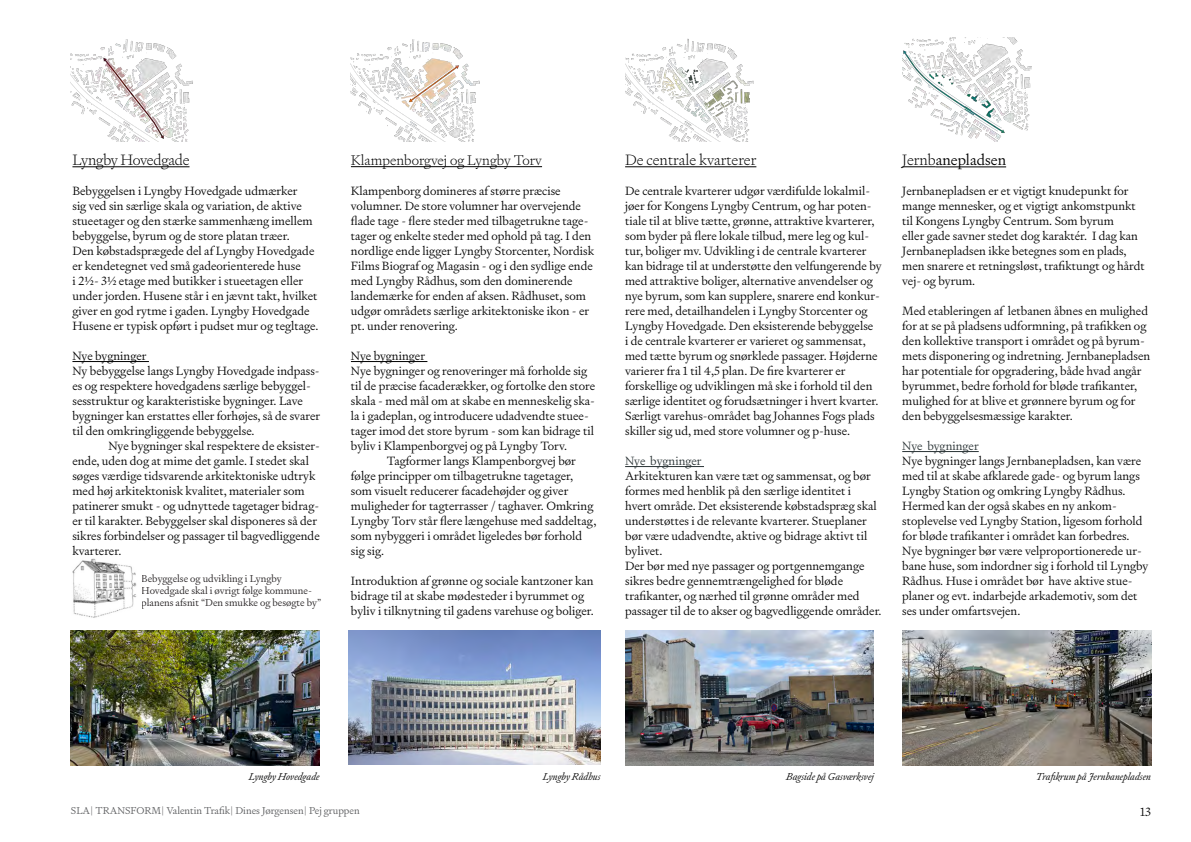
<style>
.page{position:relative;width:1191px;height:842px;background:#fff}
.page>*{position:absolute;margin:0;border:0;box-sizing:border-box;transform-origin:0 0}
.t1{font:200 15px "Signifier";color:#000001}
.t2{font:200 15px "Signifier";letter-spacing:-.02em;color:#000}
.t3{font:300 15px "Signifier";color:#000001}
.t4{font:200 14px "Signifier";color:#000001}
.Body{font:300 12px/15px "Signifier";color:#000001}
.Body-2{font:300 12px "Signifier";color:#293234}
.Note_black{font:300 10px/12px "Signifier";color:#231f20}
.Body_cursive{font:italic 300 10px "Signifier";color:#000001}
.t5{font:300 10px "Signifier";color:#57585a}
.s1{font-weight:200}
</style>
<div class="page">
<img style="left:71px;top:40px;width:122px;height:102px">
<img style="left:625px;top:38px;width:129px;height:104px">
<img style="left:351px;top:40px;width:129px;height:102px">
<img style="left:902px;top:37px;width:130px;height:105px">
<img style="left:71px;top:630px;width:249px;height:135px">
<img style="left:348px;top:630px;width:252px;height:135px">
<img style="left:625px;top:630px;width:249px;height:135px">
<img style="left:902px;top:630px;width:249px;height:135px">
<img style="left:72px;top:558px;width:65px;height:60px">
<hr style="left:72px;top:167px;width:117px;height:1px;background:#000">
<hr style="left:72px;top:361px;width:77px;height:1px;background:#000001">
<hr style="left:351px;top:166px;width:191px;height:1px;background:#000001">
<hr style="left:351px;top:361px;width:76px;height:1px;background:#000001">
<hr style="left:625px;top:167px;width:131px;height:1px;background:#000001">
<hr style="left:625px;top:466px;width:79px;height:1px;background:#293234">
<hr style="left:902px;top:167px;width:33px;height:1px;background:#000001">
<hr style="left:935px;top:167px;width:71px;height:1px;background:#000001">
<hr style="left:902px;top:451px;width:76px;height:1px;background:#293234">
<h3 class="t2" style="left:72px;top:150px;width:119px">Lyngby Hovedgade</h3>
<p class="Body" style="left:72px;top:183px;width:242px">Bebyggelsen i Lyngby Hovedgade udmærker sig ved sin særlige skala og variation, de aktive stueetager og den stærke sammenhæng imellem bebyggelse, byrum og de store platan træer.</p>
<p class="Body" style="left:72px;top:243px;width:247px">Den købstadsprægede del af Lyngby Hovedgade er kendetegnet ved små gadeorienterede huse<br>i 2½- 3½ etage med butikker i stueetagen eller under jorden. Husene står i en jævnt takt, hvilket giver en god rytme i gaden. Lyngby Hovedgade Husene er typisk opført i pudset mur og tegltage.</p>
<p class="Body" style="left:72px;top:348px;width:76px">Nye bygninger</p>
<p class="Body" style="left:72px;top:363px;width:249px">Ny bebyggelse langs Lyngby Hovedgade indpass&shy;es og respektere hovedgadens særlige bebyggel&shy;sesstruktur og karakteristiske bygninger. Lave bygninger kan erstattes eller forhøjes, så de svarer til den omkringliggende bebyggelse.</p>
<p class="Body" style="left:72px;top:438px;width:249px;text-indent:36px">Nye bygninger skal respektere de eksister&shy;ende, uden dog at mime det gamle. I stedet skal søges værdige tidsvarende arkitektoniske udtryk med høj arkitektonisk kvalitet, materialer som patinerer smukt - og udnyttede tagetager bidrag&shy;er til karakter. Bebyggelser skal disponeres så der sikres forbindelser og passager til bagvedliggende kvarterer.</p>
<p class="Note_black" style="left:141px;top:573px;width:172px">Bebyggelse og udvikling i Lyngby<br>Hovedgade skal i øvrigt følge kommune-</p>
<p class="Note_black" style="left:141px;top:597px;width:181px">planens afsnit “Den smukke og besøgte by”</p>
<h3 class="t4" style="left:351px;top:151px;width:193px">Klampenborgvej og Lyngby Torv</h3>
<p class="Body" style="left:351px;top:183px;width:245px">Klampenborg domineres af større præcise volumner. De store volumner har overvejende flade tage - flere steder med tilbagetrukne tage&shy;tager og enkelte steder med ophold på tag. I den nordlige ende ligger Lyngby Storcenter, Nordisk Films Biograf og Magasin - og i den sydlige ende med Lyngby Rådhus, som den dominerende landemærke for enden af aksen. Rådhuset, som udgør områdets særlige arkitektoniske ikon - er pt. under renovering.</p>
<p class="Body" style="left:351px;top:348px;width:76px">Nye bygninger</p>
<p class="Body" style="left:351px;top:363px;width:246px">Nye bygninger og renoveringer må forholde sig til de præcise facaderækker, og fortolke den store skala - med mål om at skabe en menneskelig ska&shy;la i gadeplan, og introducere udadvendte stuee&shy;tager imod det store byrum - som kan bidrage til byliv i Klampenborgvej og på Lyngby Torv.</p>
<p class="Body" style="left:351px;top:453px;width:247px;text-indent:36px">Tagformer langs Klampenborgvej bør følge principper om tilbagetrukne tagetager, som visuelt reducerer facadehøjder og giver muligheder for tagterrasser / taghaver. Omkring Lyngby Torv står flere længehuse med saddeltag, som nybyggeri i området ligeledes bør forhold sig sig.</p>
<p class="Body" style="left:351px;top:573px;width:244px">Introduktion af grønne og sociale kantzoner kan bidrage til at skabe mødesteder i byrummet og byliv i tilknytning til gadens varehuse og boliger.</p>
<h3 class="t1" style="left:625px;top:150px;width:133px">De centrale kvarterer</h3>
<p class="Body" style="left:625px;top:183px;width:258px">De centrale kvarterer udgør værdifulde lokalmil&shy;jøer for Kongens Lyngby Centrum, og har poten&shy;tiale til at blive tætte, grønne, attraktive kvarterer, som byder på flere lokale tilbud, mere leg og kul&shy;tur, boliger mv. Udvikling i de centrale kvarterer kan bidrage til at understøtte den velfungerende by med attraktive boliger, alternative anvendelser og nye byrum, som kan supplere, snarere end konkur&shy;rere med, detailhandelen i Lyngby Storcenter og Lyngby Hovedgade. Den eksisterende bebyggelse<br>i de centrale kvarterer er varieret og sammensat, med tætte byrum og snørklede passager. Højderne varierer fra 1 til 4,5 plan. De fire kvarterer er forskellige og udviklingen må ske i forhold til den særlige identitet og forudsætninger i hvert kvarter.<br>Særligt varehus-området bag Johannes Fogs plads skiller sig ud, med store volumner og p-huse.</p>
<p class="Body-2" style="left:625px;top:453px;width:78px">Nye bygninger</p>
<p class="Body" style="left:625px;top:468px;width:253px">Arkitekturen kan være tæt og sammensat, og bør formes med henblik på den særlige identitet i hvert område. Det eksisterende købstadspræg skal understøttes i de relevante kvarterer. Stueplaner bør være udadvendte, aktive og bidrage aktivt til bylivet.</p>
<p class="Body" style="left:625px;top:558px;width:258px">Der bør med nye passager og portgennemgange sikres bedre gennemtrængelighed for bløde trafikanter, og nærhed til grønne områder med passager til de to akser og bagvedliggende områder.</p>
<h3 class="t3" style="left:902px;top:150px;width:105px"><span class="s1">Jernb</span>anepladsen</h3>
<p class="Body" style="left:902px;top:183px;width:244px">Jernbanepladsen er et vigtigt knudepunkt for mange mennesker, og et vigtigt ankomstpunkt til Kongens Lyngby Centrum. Som byrum<br>eller gade savner stedet dog karaktér. I dag kan Jernbanepladsen ikke betegnes som en plads, men snarere et retningsløst, trafiktungt og hårdt vej- og byrum.</p>
<p class="Body" style="left:902px;top:303px;width:250px">Med etableringen af letbanen åbnes en mulighed for at se på pladsens udformning, på trafikken og den kollektive transport i området og på byrum&shy;mets disponering og indretning. Jernbanepladsen har potentiale for opgradering, både hvad angår byrummet, bedre forhold for bløde trafikanter, mulighed for at blive et grønnere byrum og for den bebyggelsesmæssige karakter.</p>
<p class="Body-2" style="left:902px;top:438px;width:78px">Nye bygninger</p>
<p class="Body" style="left:902px;top:453px;width:248px">Nye bygninger langs Jernbanepladsen, kan være med til at skabe afklarede gade- og byrum langs Lyngby Station og omkring Lyngby Rådhus.<br>Hermed kan der også skabes en ny ankom&shy;stoplevelse ved Lyngby Station, ligesom forhold for bløde trafikanter i området kan forbedres.<br>Nye bygninger bør være velproportionerede ur&shy;bane huse, som indordner sig i forhold til Lyngby Rådhus. Huse i området bør have aktive stue&shy;planer og evt. indarbejde arkademotiv, som det ses under omfartsvejen.</p>
<p class="Body_cursive" style="left:249px;top:770px;width:72px">Lyngby Hovedgade</p>
<p class="Body_cursive" style="left:543px;top:770px;width:59px">Lyngby Rådhus</p>
<p class="Body_cursive" style="left:786px;top:770px;width:89px">Bagside på Gasværksvej</p>
<p class="Body_cursive" style="left:1035px;top:770px;width:117px">Trafikrum på Jernbanepladsen</p>
<p class="t5" style="left:71px;top:805px;width:290px">SLA| TRANSFORM| Valentin Trafik| Dines Jørgensen| Pej gruppen</p>
<p class="Body" style="left:1140px;top:804px;width:12px">13</p>
</div>
